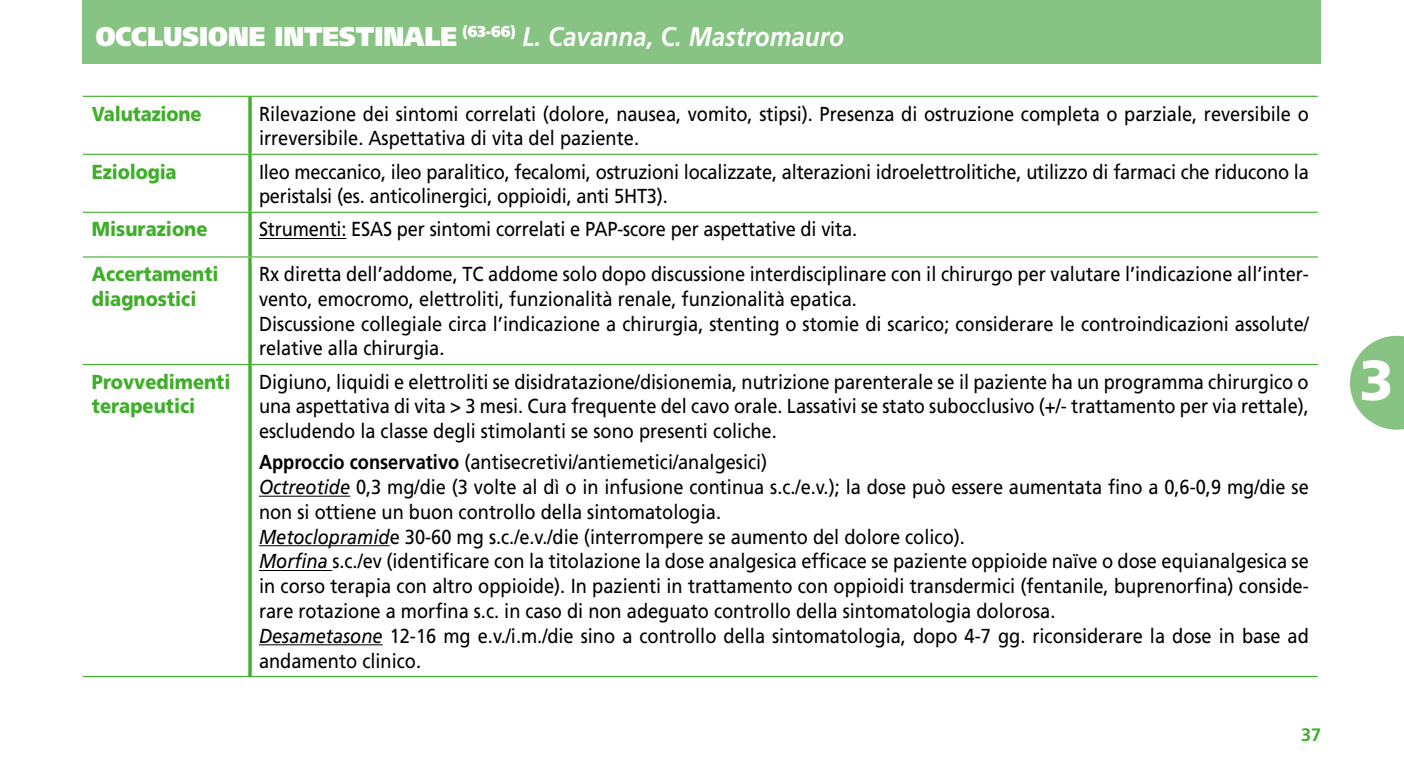
<style>
.page{position:relative;width:1404px;height:766px;background:#fff}
.page>*{position:absolute;margin:0;border:0;box-sizing:border-box;transform-origin:0 0}
.t1{font:900 56.25px "Frutiger LT Std";color:#fff}
.t2{font:italic 700 27px "Frutiger LT Std";color:#fff;scale:.9 1}
.t3{font:20.25px/24.8px "Frutiger LT Std";color:#000;scale:.9 1}
.t4{font:900 20.25px/24.8px "Frutiger LT Std";color:#3fae2a;scale:.9 1}
.t5{font:700 18px "Frutiger LT Std";color:#3fae2a}
.s1{font-weight:900;font-style:normal}
.s2{font-weight:700}
.s3{font-style:italic}
</style>
<div class="page">
<div style="left:83px;top:0;width:1237px;height:64px;background:#87c382"></div>
<svg style="left:248px;top:97px;width:4px;height:57px"></svg>
<svg style="left:248px;top:155px;width:4px;height:57px"></svg>
<svg style="left:248px;top:213px;width:4px;height:43px"></svg>
<svg style="left:248px;top:257px;width:4px;height:107px"></svg>
<svg style="left:248px;top:365px;width:4px;height:310px"></svg>
<hr style="left:83px;top:154px;width:167px;height:1px;background:#3fae2a">
<hr style="left:250px;top:154px;width:1067px;height:1px;background:#3fae2a">
<hr style="left:83px;top:212px;width:167px;height:1px;background:#3fae2a">
<hr style="left:250px;top:212px;width:1067px;height:1px;background:#3fae2a">
<hr style="left:83px;top:256px;width:167px;height:1px;background:#3fae2a">
<hr style="left:250px;top:256px;width:1067px;height:1px;background:#3fae2a">
<hr style="left:83px;top:364px;width:167px;height:1px;background:#3fae2a">
<hr style="left:250px;top:364px;width:1067px;height:1px;background:#3fae2a">
<hr style="left:83px;top:675px;width:167px;height:2px;background:#3fae2a">
<hr style="left:250px;top:675px;width:1067px;height:2px;background:#3fae2a">
<hr style="left:83px;top:96px;width:167px;height:1px;background:#3fae2a">
<hr style="left:250px;top:96px;width:1067px;height:1px;background:#3fae2a">
<hr style="left:259px;top:238px;width:87px;height:1px;background:#000">
<hr style="left:259px;top:495px;width:91px;height:1px;background:#000">
<hr style="left:259px;top:545px;width:130px;height:1px;background:#000">
<hr style="left:259px;top:570px;width:73px;height:1px;background:#000">
<hr style="left:259px;top:644px;width:123px;height:1px;background:#000">
<svg style="left:1350px;top:335px;width:53px;height:94px"></svg>
<h2 class="t2" style="left:96px;top:21px;width:832px"><span class="s1">OCCLUSIONE INTESTINALE</span> <sup>(63-66)</sup> L. Cavanna, C. Mastromauro</h2>
<p class="t4" style="left:92px;top:101px;width:123px">Valutazione</p>
<p class="t3" style="left:259px;top:101px;width:1167px">Rilevazione dei sintomi correlati (dolore, nausea, vomito, stipsi). Presenza di ostruzione completa o parziale, reversibile o irreversibile. Aspettativa di vita del paziente.</p>
<p class="t4" style="left:92px;top:159px;width:96px">Eziologia</p>
<p class="t3" style="left:259px;top:159px;width:1167px">Ileo meccanico, ileo paralitico, fecalomi, ostruzioni localizzate, alterazioni idroelettrolitiche, utilizzo di farmaci che riducono la peristalsi (es. anticolinergici, oppioidi, anti 5HT3).</p>
<p class="t4" style="left:92px;top:217px;width:130px">Misurazione</p>
<p class="t3" style="left:259px;top:217px;width:666px">Strumenti: ESAS per sintomi correlati e PAP-score per aspettative di vita.</p>
<p class="t4" style="left:92px;top:261px;width:142px">Accertamenti diagnostici</p>
<p class="t3" style="left:259px;top:262px;width:1167px">Rx diretta dell’addome, TC addome solo dopo discussione interdisciplinare con il chirurgo per valutare l’indicazione all’inter&shy;vento, emocromo, elettroliti, funzionalità renale, funzionalità epatica.<br>Discussione collegiale circa l’indicazione a chirurgia, stenting o stomie di scarico; considerare le controindicazioni assolute/ relative alla chirurgia.</p>
<p class="t4" style="left:92px;top:369px;width:155px">Provvedimenti terapeutici</p>
<p class="t3" style="left:259px;top:369px;width:1167px;text-align:justify">Digiuno, liquidi e elettroliti se disidratazione/disionemia, nutrizione parenterale se il paziente ha un programma chirurgico o una aspettativa di vita &gt; 3 mesi. Cura frequente del cavo orale. Lassativi se stato subocclusivo (+/- trattamento per via rettale), escludendo la classe degli stimolanti se sono presenti coliche.</p>
<p class="t3" style="left:259px;top:450px;width:1167px"><span class="s2">Approccio conservativo</span> (antisecretivi/antiemetici/analgesici)<br><span class="s3">Octreotide</span> 0,3 mg/die (3 volte al dì o in infusione continua s.c./e.v.); la dose può essere aumentata fino a 0,6-0,9 mg/die se non si ottiene un buon controllo della sintomatologia.<br><span class="s3">Metoclopramid</span>e 30-60 mg s.c./e.v./die (interrompere se aumento del dolore colico).<br><span class="s3">Morfina</span> s.c./ev (identificare con la titolazione la dose analgesica efficace se paziente oppioide naïve o dose equianalgesica se in corso terapia con altro oppioide). In pazienti in trattamento con oppioidi transdermici (fentanile, buprenorfina) conside&shy;rare rotazione a morfina s.c. in caso di non adeguato controllo della sintomatologia dolorosa.<br><span class="s3">Desametasone</span> 12-16 mg e.v./i.m./die sino a controllo della sintomatologia, dopo 4-7 gg. riconsiderare la dose in base ad andamento clinico.</p>
<p class="t5" style="left:1300px;top:724px;width:22px">37</p>
<h1 class="t1" style="left:1359px;top:346px;width:36px">3</h1>
</div>
